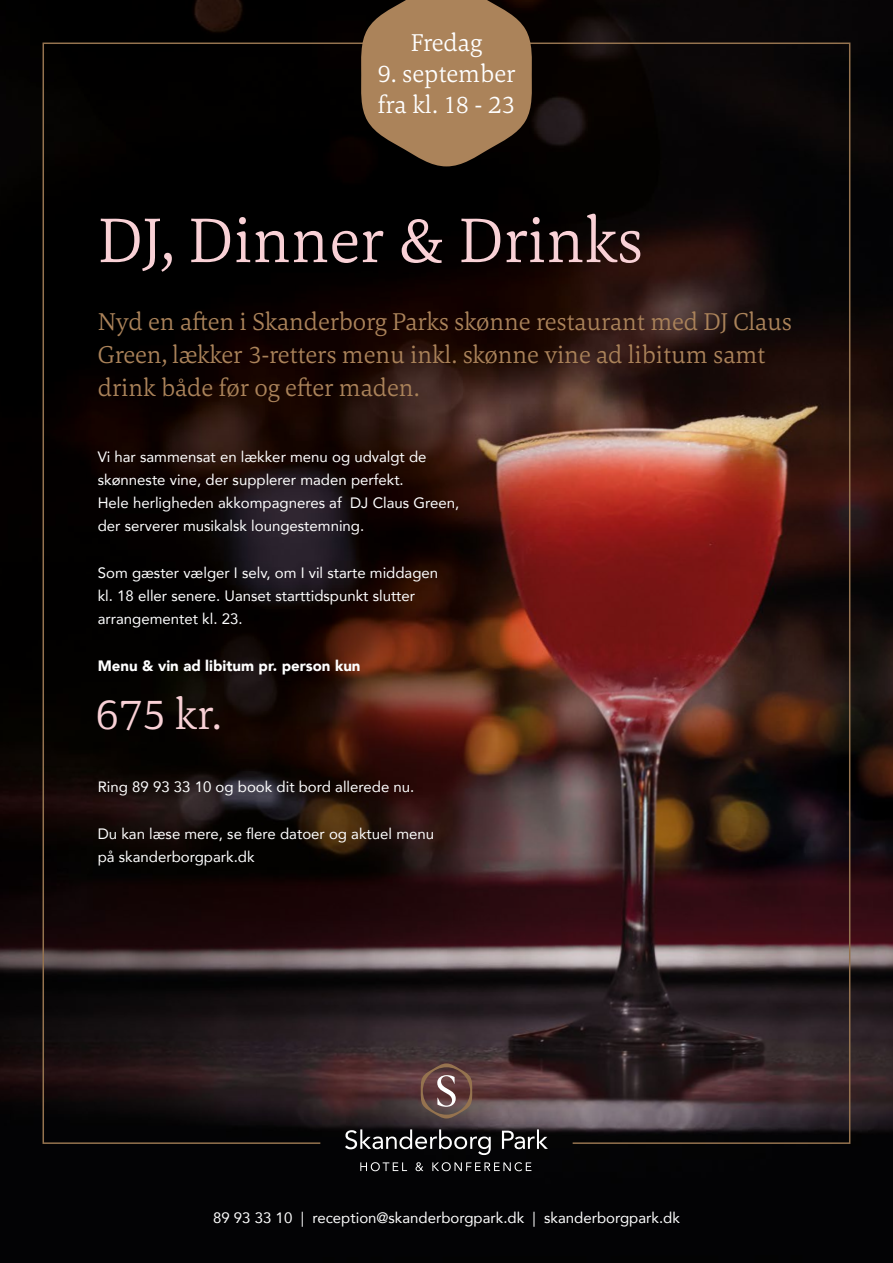
<style>
.page{position:relative;width:893px;height:1263px;background:#fff}
.page>*{position:absolute;margin:0;border:0;box-sizing:border-box;transform-origin:0 0}
.t1{font:300 66px "Carrara";color:#f9d1d6}
.t2{font:300 45px "Carrara";color:#f9d1d6}
.t3{font:300 25.5px/33px "Carrara";letter-spacing:-.005em;color:#ab835a}
.t4{font:300 25.5px/30.8px "Carrara";color:#fff}
.t5{font:15px/23.2px "Avenir";color:#fff}
.t6{font:900 15px "Avenir";color:#fff}
</style>
<div class="page">
<img style="left:0;top:0;width:893px;height:1263px">
<svg style="left:345px;top:1145px;width:146px;height:10px"></svg>
<svg style="left:502px;top:1145px;width:46px;height:4px"></svg>
<svg style="left:360px;top:1162px;width:47px;height:9px"></svg>
<svg style="left:416px;top:1162px;width:7px;height:9px"></svg>
<svg style="left:432px;top:1162px;width:99px;height:9px"></svg>
<img style="left:42px;top:42px;width:809px;height:1103px">
<svg style="left:360px;top:0;width:173px;height:166px;background:#8d6b4a"></svg>
<h3 class="t4" style="left:411px;top:27px;width:73px">Fredag</h3>
<h3 class="t4" style="left:377px;top:58px;width:140px">9. september fra kl. 18 - 23</h3>
<h1 class="t1" style="left:98px;top:198px;width:547px">DJ, Dinner &amp; Drinks</h1>
<h3 class="t3" style="left:98px;top:304px;width:696px">Nyd en aften i Skanderborg Parks skønne restaurant med DJ Claus<br>Green, lækker 3-retters menu inkl. skønne vine ad libitum samt drink både før og efter maden.</h3>
<p class="t5" style="left:98px;top:444px;width:363px">Vi har sammensat en lækker menu og udvalgt de skønneste vine, der supplerer maden perfekt.<br>Hele herligheden akkompagneres af DJ Claus Green, der serverer musikalsk loungestemning.</p>
<p class="t5" style="left:98px;top:560px;width:342px">Som gæster vælger I selv, om I vil starte middagen kl. 18 eller senere. Uanset starttidspunkt slutter arrangementet kl. 23.</p>
<p class="t6" style="left:98px;top:653px;width:264px">Menu &amp; vin ad libitum pr. person kun</p>
<h2 class="t2" style="left:95px;top:686px;width:128px">675 kr.</h2>
<p class="t5" style="left:98px;top:775px;width:318px">Ring 89 93 33 10 og book dit bord allerede nu.</p>
<p class="t5" style="left:98px;top:821px;width:338px">Du kan læse mere, se flere datoer og aktuel menu på skanderborgpark.dk</p>
<p class="t5" style="left:213px;top:1205px;width:468px">89 93 33 10 | reception@skanderborgpark.dk | skanderborgpark.dk</p>
</div>
